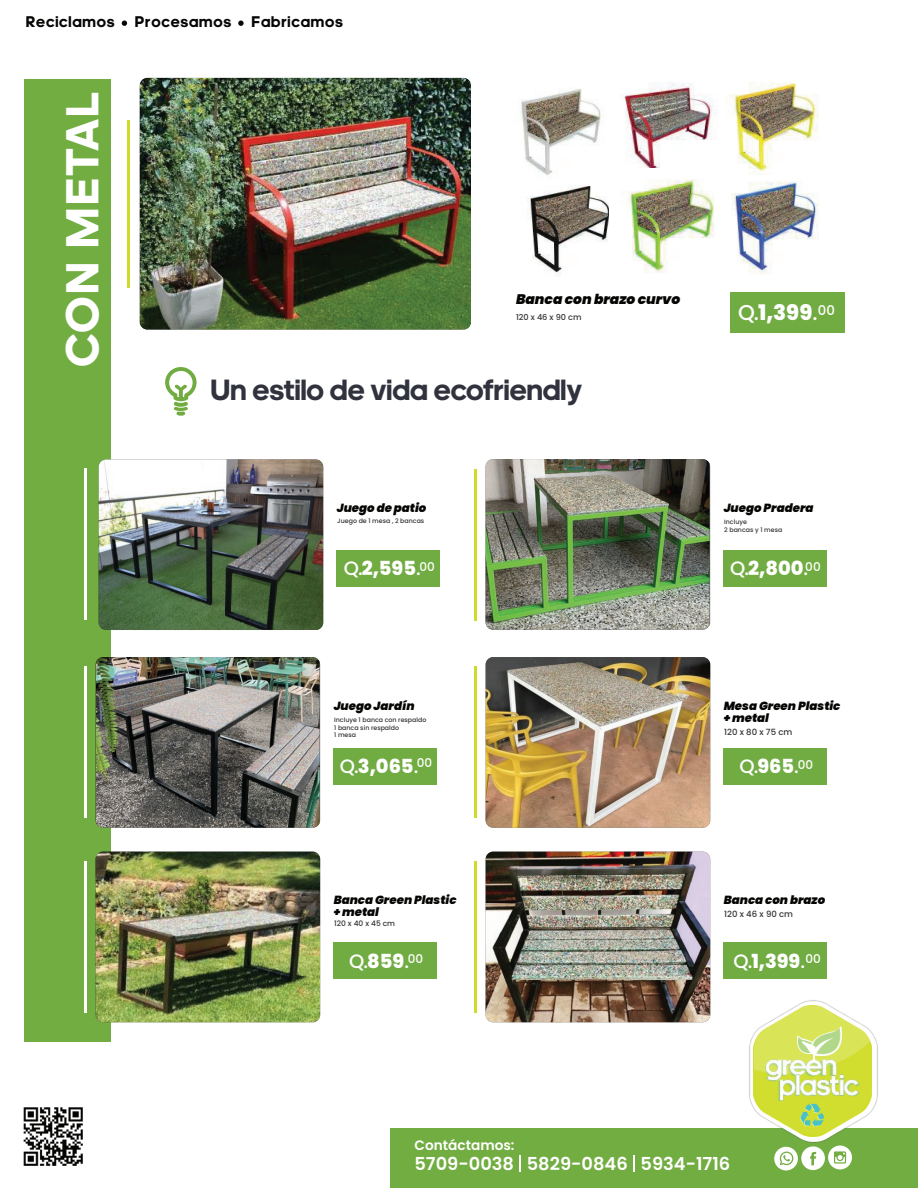
<style>
.page{position:relative;width:918px;height:1188px;background:#fff}
.page>*{position:absolute;margin:0;border:0;box-sizing:border-box;transform-origin:0 0}
.t1{font:700 46.95px "adineue PRO";letter-spacing:.05em;color:#fff}
.t2{font:700 29.85px "adineue PRO";color:#30323d}
.t3{font:700 29.1px "adineue PRO";letter-spacing:-.025em;color:#9bcd66}
.t4{font:700 28.5px "adineue PRO";letter-spacing:-.025em;color:#9bcd66}
.t5{font:800 21.45px "Poppins";color:#fff}
.t6{font:800 19.35px "Poppins";color:#fff}
.t7{font:500 19.35px "Poppins";color:#fff}
.t8{font:600 17.85px "Poppins";color:#fff}
.t9{font:700 15.75px "adineue PRO";letter-spacing:.05em;color:#050604}
.t10{font:italic 900 13.8px "Poppins";color:#050504}
.t11{font:600 13.65px "Poppins";color:#fff}
.t12{font:italic 900 11.7px/11.7px "Poppins";color:#050504}
.t13{font:500 8.55px "Poppins";color:#323333}
.t14{font:500 8.1px "Poppins";color:#323333}
.t15{font:500 7.5px "Poppins";color:#323333}
.t16{font:500 6.3px/7.5px "Poppins";color:#323333}
.s1{font-weight:500}
.s2{font-weight:800}
</style>
<div class="page">
<svg style="left:122px;top:21px;width:5px;height:5px"></svg>
<svg style="left:238px;top:21px;width:6px;height:5px"></svg>
<img style="left:486px;top:459px;width:224px;height:171px">
<div style="left:724px;top:550px;width:103px;height:36px;background:#71ac42"></div>
<div style="left:390px;top:1128px;width:528px;height:60px;background:#72ad42"></div>
<img style="left:797px;top:1000px;width:81px;height:143px">
<img style="left:792px;top:1134px;width:80px;height:3px">
<svg style="left:749px;top:1005px;width:128px;height:129px"></svg>
<svg style="left:519px;top:1155px;width:1px;height:17px"></svg>
<svg style="left:633px;top:1155px;width:1px;height:17px"></svg>
<img style="left:23px;top:1107px;width:60px;height:59px">
<svg style="left:774px;top:1146px;width:78px;height:24px"></svg>
<div style="left:24px;top:80px;width:87px;height:962px;background:#72ad42"></div>
<img style="left:96px;top:657px;width:224px;height:171px">
<hr style="left:84px;top:667px;width:2px;height:151px;background:#fff">
<svg style="left:165px;top:367px;width:32px;height:49px"></svg>
<div style="left:334px;top:748px;width:103px;height:36px;background:#71ac42"></div>
<hr style="left:84px;top:469px;width:2px;height:151px;background:#fff">
<img style="left:486px;top:657px;width:224px;height:171px">
<hr style="left:474px;top:667px;width:2px;height:151px;background:#cedc28">
<div style="left:724px;top:748px;width:103px;height:36px;background:#71ac42"></div>
<img style="left:96px;top:852px;width:224px;height:170px">
<hr style="left:84px;top:861px;width:2px;height:152px;background:#fff">
<div style="left:334px;top:942px;width:103px;height:37px;background:#71ac42"></div>
<img style="left:486px;top:852px;width:224px;height:170px">
<hr style="left:474px;top:861px;width:2px;height:152px;background:#cedc28">
<div style="left:724px;top:942px;width:103px;height:37px;background:#71ac42"></div>
<img style="left:99px;top:459px;width:224px;height:171px">
<hr style="left:474px;top:469px;width:2px;height:151px;background:#cedc28">
<div style="left:337px;top:550px;width:103px;height:37px;background:#71ac42"></div>
<img style="left:140px;top:78px;width:331px;height:252px">
<div style="left:730px;top:292px;width:115px;height:41px;background:#71ac42"></div>
<hr style="left:127px;top:120px;width:3px;height:168px;background:#cedc28">
<img style="left:731px;top:181px;width:88px;height:93px">
<img style="left:725px;top:82px;width:94px;height:93px">
<img style="left:529px;top:185px;width:80px;height:92px">
<img style="left:520px;top:89px;width:84px;height:87px">
<img style="left:624px;top:82px;width:92px;height:86px">
<img style="left:622px;top:169px;width:108px;height:104px">
<h3 class="t9" style="left:26px;top:13px;width:90px">Reciclamos</h3>
<h3 class="t9" style="left:135px;top:13px;width:98px">Procesamos</h3>
<h3 class="t9" style="left:252px;top:13px;width:93px">Fabricamos</h3>
<h1 class="t1" style="left:55px;top:367px;width:278px;rotate:-90deg">CON METAL</h1>
<p class="t10" style="left:516px;top:292px;width:166px">Banca con brazo curvo</p>
<p class="t14" style="left:516px;top:313px;width:67px">120 x 46 x 90 cm</p>
<h2 class="t2" style="left:211px;top:372px;width:373px">Un estilo de vida ecofriendly</h2>
<p class="t12" style="left:337px;top:502px;width:91px">Juego de patio</p>
<p class="t16" style="left:337px;top:517px;width:89px">Juego de 1 mesa , 2 bancas</p>
<h3 class="t6" style="left:344px;top:557px;width:93px"><span class="s1">Q.</span>2,595<span class="s1">.</span><sup>00</sup></h3>
<h3 class="t5" style="left:738px;top:300px;width:98px"><span class="s1">Q.</span>1,399<span class="s1">.</span><sup>00</sup></h3>
<p class="t12" style="left:724px;top:502px;width:91px">Juego Pradera</p>
<p class="t16" style="left:724px;top:518px;width:60px">Incluye<br>2 bancas y 1 mesa</p>
<h3 class="t6" style="left:730px;top:557px;width:92px"><span class="s1">Q.</span>2,800<span class="s1">.</span><sup>00</sup></h3>
<p class="t12" style="left:334px;top:700px;width:82px">Juego Jardín</p>
<p class="t16" style="left:334px;top:716px;width:94px">Incluye 1 banca con respaldo<br>1 banca sin respaldo<br>1 mesa</p>
<p class="t12" style="left:724px;top:700px;width:118px">Mesa Green Plastic + metal</p>
<p class="t13" style="left:724px;top:727px;width:70px">120 x 80 x 75 cm</p>
<h3 class="t6" style="left:340px;top:755px;width:94px"><span class="s1">Q.</span>3,065<span class="s1">.</span><sup>00</sup></h3>
<h3 class="t7" style="left:740px;top:755px;width:75px">Q.<span class="s2">965</span>.<sup>00</sup></h3>
<p class="t12" style="left:334px;top:894px;width:124px">Banca Green Plastic + metal</p>
<p class="t15" style="left:334px;top:919px;width:62px">120 x 40 x 45 cm</p>
<p class="t12" style="left:724px;top:894px;width:103px">Banca con brazo</p>
<p class="t13" style="left:724px;top:909px;width:70px">120 x 46 x 90 cm</p>
<h3 class="t7" style="left:349px;top:950px;width:75px">Q.<span class="s2">859</span>.<sup>00</sup></h3>
<h3 class="t6" style="left:733px;top:950px;width:89px"><span class="s1">Q.</span>1,399<span class="s1">.</span><sup>00</sup></h3>
<h3 class="t4" style="left:765px;top:1050px;width:72px">green</h3>
<h3 class="t3" style="left:778px;top:1069px;width:84px">plastic</h3>
<p class="t11" style="left:415px;top:1137px;width:101px">Contáctamos:</p>
<h3 class="t8" style="left:414px;top:1154px;width:317px">5709-0038 5829-0846 5934-1716</h3>
</div>
